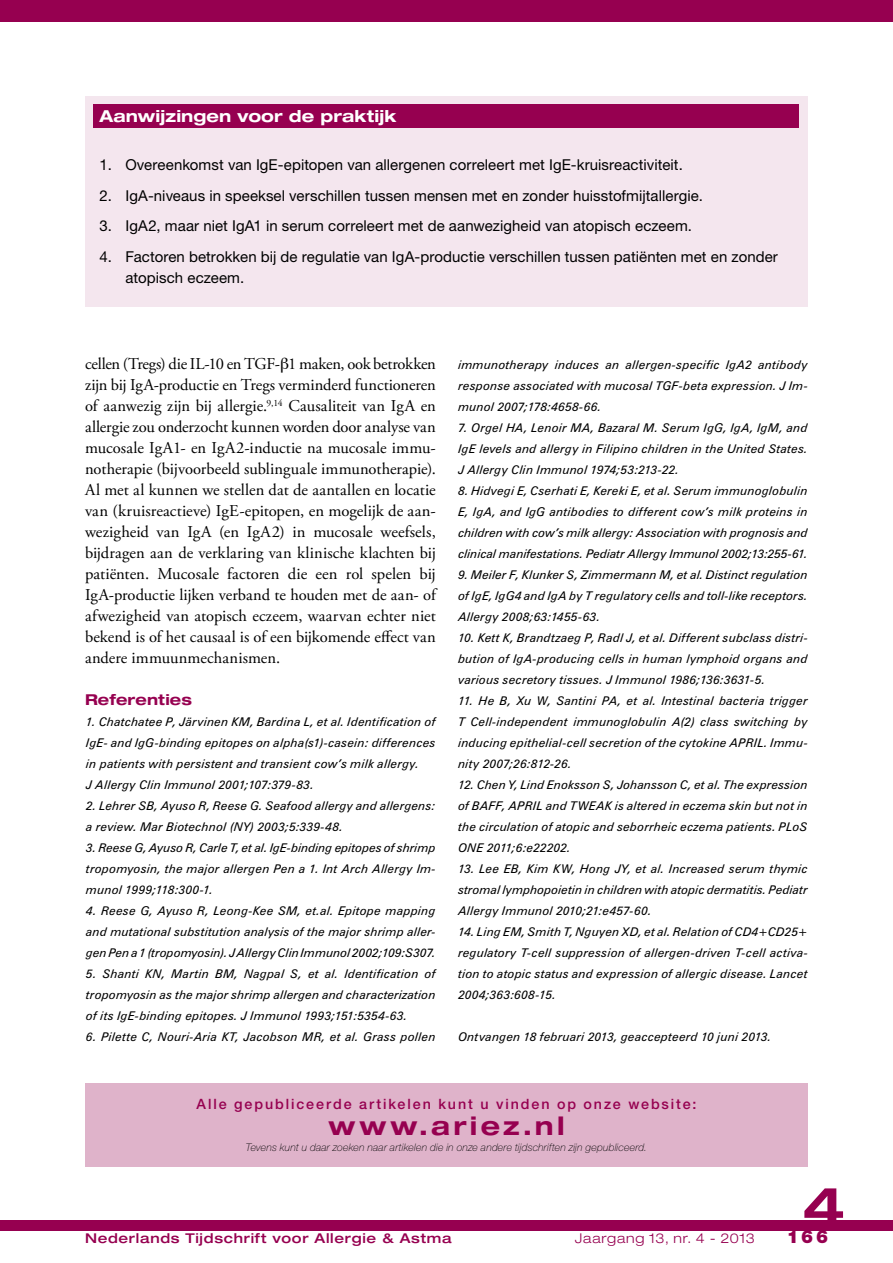
<style>
.page{position:relative;width:893px;height:1263px;background:#fff}
.page>*{position:absolute;margin:0;border:0;box-sizing:border-box;transform-origin:0 0}
.t1{font:700 expanded 52.5px "Helvetica Neue LT Std";color:#960050}
.t2{font:700 expanded 25.5px "Helvetica Neue LT Std";letter-spacing:.125em;color:#960050}
.t3{font:900 18px "Helvetica Neue LT Std";color:#960050}
.t4{font:16.5px/21px "Adobe Garamond Pro";color:#000;text-align:justify}
.t5{font:700 expanded 16.5px "Helvetica Neue LT Std";letter-spacing:.005em;color:#fff}
.t6{font:15px/21px "Helvetica Neue";letter-spacing:.005em;color:#000}
.t7{font:700 expanded 15px "Helvetica Neue LT Std";letter-spacing:.01em;color:#960050}
.t8{font:500 14.25px "Helvetica Neue LT Std";letter-spacing:.135em;color:#960050}
.t9{font:500 expanded 13.5px "Helvetica Neue LT Std";letter-spacing:.05em;color:#960050}
.t10{font:300 expanded 13.5px "Helvetica Neue LT Std";letter-spacing:.06em;color:#960050}
.t11{font:italic 12px/21px "Zurich BT";letter-spacing:.01em;color:#000;text-align:justify}
.t12{font:italic 100 10.5px "Helvetica Neue LT Std";letter-spacing:.015em;color:#000}
</style>
<div class="page">
<div style="left:0;top:1220px;width:893px;height:11px;background:#960050"></div>
<div style="left:0;top:0;width:893px;height:21px;background:#960050"></div>
<div style="left:85px;top:1083px;width:723px;height:84px;background:#dfb3ca"></div>
<div style="left:85px;top:96px;width:723px;height:210px;background:#f4e6ee"></div>
<div style="left:94px;top:105px;width:705px;height:23px;background:#960050"></div>
<h3 class="t5" style="left:100px;top:106px;width:298px">Aanwijzingen voor de praktijk</h3>
<p class="t6" style="left:100px;top:154px;width:585px">1. Overeenkomst van IgE-epitopen van allergenen correleert met IgE-kruisreactiviteit.</p>
<p class="t6" style="left:100px;top:185px;width:605px">2. IgA-niveaus in speeksel verschillen tussen mensen met en zonder huisstofmijtallergie.</p>
<p class="t6" style="left:100px;top:215px;width:594px">3. IgA2, maar niet IgA1 in serum correleert met de aanwezigheid van atopisch eczeem.</p>
<p class="t6" style="left:125px;top:246px;width:654px;text-indent:-26px">4. Factoren betrokken bij de regulatie van IgA-productie verschillen tussen patiënten met en zonder atopisch eczeem.</p>
<p class="t4" style="left:85px;top:354px;width:352px">cellen (Tregs) die IL-10 en TGF- 1 maken, ook betrokken zijn bij IgA-productie en Tregs verminderd functioneren of aanwezig zijn bij allergie.<sup>9,14</sup> Causaliteit van IgA en allergie zou onderzocht kunnen worden door analyse van mucosale IgA1- en IgA2-inductie na mucosale immu&shy;notherapie (bijvoorbeeld sublinguale immunotherapie).<br>Al met al kunnen we stellen dat de aantallen en locatie van (kruisreactieve) IgE-epitopen, en mogelijk de aan&shy;wezigheid van IgA (en IgA2) in mucosale weefsels, bijdragen aan de verklaring van klinische klachten bij patiënten. Mucosale factoren die een rol spelen bij IgA-productie lijken verband te houden met de aan- of afwezigheid van atopisch eczeem, waarvan echter niet bekend is of het causaal is of een bijkomende effect van andere immuunmechanismen.</p>
<p class="t7" style="left:85px;top:690px;width:108px">Referenties</p>
<p class="t11" style="left:86px;top:711px;width:351px;text-align:left">1. Chatchatee P, Järvinen KM, Bardina L, et al. Identification of IgE- and IgG-binding epitopes on alpha(s1)-casein: differences in patients with persistent and transient cow’s milk allergy.<br>J Allergy Clin Immunol 2001;107:379-83.</p>
<p class="t11" style="left:86px;top:795px;width:351px">2. Lehrer SB, Ayuso R, Reese G. Seafood allergy and allergens: a review. Mar Biotechnol (NY) 2003;5:339-48.</p>
<p class="t11" style="left:86px;top:837px;width:351px">3. Reese G, Ayuso R, Carle T, et al. IgE-binding epitopes of shrimp tropomyosin, the major allergen Pen a 1. Int Arch Allergy Im&shy;munol 1999;118:300-1.</p>
<p class="t11" style="left:86px;top:900px;width:351px">4. Reese G, Ayuso R, Leong-Kee SM, et.al. Epitope mapping and mutational substitution analysis of the major shrimp aller&shy;gen Pen a 1 (tropomyosin). J Allergy Clin Immunol 2002;109:S307.</p>
<p class="t11" style="left:86px;top:963px;width:351px">5. Shanti KN, Martin BM, Nagpal S, et al. Identification of tropomyosin as the major shrimp allergen and characterization of its IgE-binding epitopes. J Immunol 1993;151:5354-63.</p>
<p class="t11" style="left:86px;top:1026px;width:351px">6. Pilette C, Nouri-Aria KT, Jacobson MR, et al. Grass pollen</p>
<p class="t11" style="left:458px;top:354px;width:351px">immunotherapy induces an allergen-specific IgA2 antibody response associated with mucosal TGF-beta expression. J Im&shy;munol 2007;178:4658-66.</p>
<p class="t11" style="left:458px;top:417px;width:351px">7. Orgel HA, Lenoir MA, Bazaral M. Serum IgG, IgA, IgM, and IgE levels and allergy in Filipino children in the United States.<br>J Allergy Clin Immunol 1974;53:213-22.</p>
<p class="t11" style="left:458px;top:480px;width:351px">8. Hidvegi E, Cserhati E, Kereki E, et al. Serum immunoglobulin E, IgA, and IgG antibodies to different cow’s milk proteins in children with cow’s milk allergy: Association with prognosis and clinical manifestations. Pediatr Allergy Immunol 2002;13:255-61.</p>
<p class="t11" style="left:458px;top:564px;width:351px">9. Meiler F, Klunker S, Zimmermann M, et al. Distinct regulation of IgE, IgG4 and IgA by T regulatory cells and toll-like receptors.<br>Allergy 2008;63:1455-63.</p>
<p class="t11" style="left:458px;top:627px;width:351px">10. Kett K, Brandtzaeg P, Radl J, et al. Different subclass distri&shy;bution of IgA-producing cells in human lymphoid organs and various secretory tissues. J Immunol 1986;136:3631-5.</p>
<p class="t11" style="left:458px;top:690px;width:351px">11. He B, Xu W, Santini PA, et al. Intestinal bacteria trigger T Cell-independent immunoglobulin A(2) class switching by inducing epithelial-cell secretion of the cytokine APRIL. Immu&shy;nity 2007;26:812-26.</p>
<p class="t11" style="left:458px;top:774px;width:351px">12. Chen Y, Lind Enoksson S, Johansson C, et al. The expression of BAFF, APRIL and TWEAK is altered in eczema skin but not in the circulation of atopic and seborrheic eczema patients. PLoS ONE 2011;6:e22202.</p>
<p class="t11" style="left:458px;top:858px;width:351px">13. Lee EB, Kim KW, Hong JY, et al. Increased serum thymic stromal lymphopoietin in children with atopic dermatitis. Pediatr Allergy Immunol 2010;21:e457-60.</p>
<p class="t11" style="left:458px;top:921px;width:351px">14. Ling EM, Smith T, Nguyen XD, et al. Relation of CD4+CD25+ regulatory T-cell suppression of allergen-driven T-cell activa&shy;tion to atopic status and expression of allergic disease. Lancet 2004;363:608-15.</p>
<p class="t11" style="left:458px;top:1026px;width:315px">Ontvangen 18 februari 2013, geaccepteerd 10 juni 2013.</p>
<p class="t8" style="left:197px;top:1096px;width:501px">Alle gepubliceerde artikelen kunt u vinden op onze website:</p>
<h2 class="t2" style="left:328px;top:1110px;width:238px">www.ariez.nl</h2>
<p class="t12" style="left:246px;top:1142px;width:403px">Tevens kunt u daar zoeken naar artikelen die in onze andere tijdschriften zijn gepubliceerd.</p>
<h1 class="t1" style="left:802px;top:1173px;width:44px">4</h1>
<p class="t9" style="left:85px;top:1230px;width:368px">Nederlands Tijdschrift voor Allergie &amp; Astma</p>
<p class="t10" style="left:575px;top:1230px;width:181px">Jaargang 13, nr. 4 - 2013</p>
<h3 class="t3" style="left:787px;top:1226px;width:43px">166</h3>
</div>
